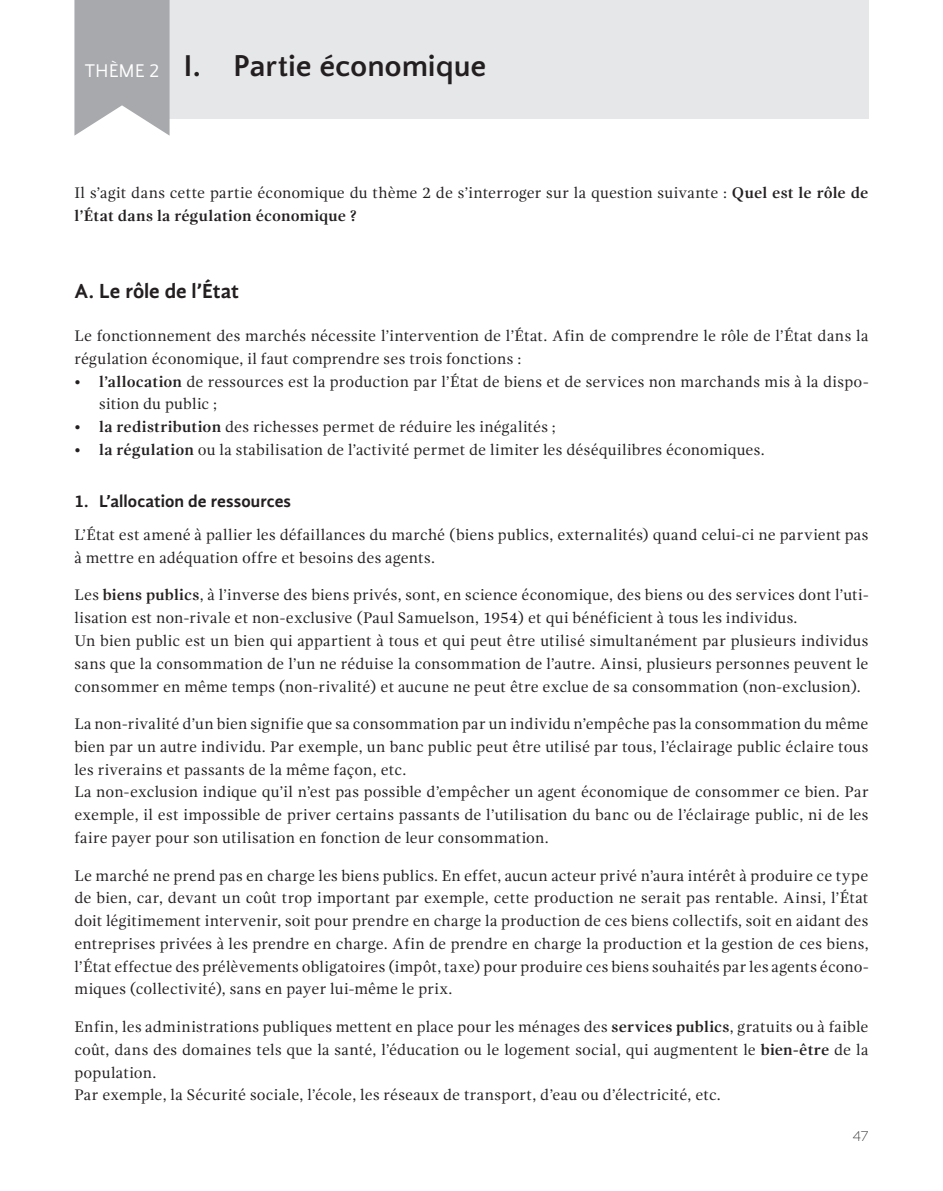
<style>
.page{position:relative;width:943px;height:1191px;background:#fff}
.page>*{position:absolute;margin:0;border:0;box-sizing:border-box;transform-origin:0 0}
.t1{font:700 31.5px "Quattrocento Sans";letter-spacing:-.005em;color:#231f20}
.t2{font:700 21px "Gandhi Sans";letter-spacing:-.005em;color:#231f20}
.t3{font:700 17.5px "Gandhi Sans";letter-spacing:.005em;color:#231f20}
.t4{font:15.75px/22.8px "Gandhi Serif";letter-spacing:.01em;color:#231f20}
.t5{font:300 14px "Novecentowide";color:#231f20}
.s1{font-weight:400;font-size:19.25px;color:#fff}
.s2{font-weight:700}
</style>
<div class="page">
<div style="left:169px;top:0;width:700px;height:119px;background:#e6e7e9"></div>
<svg style="left:74px;top:0;width:95px;height:136px;background:#b2b3b6"></svg>
<h1 class="t1" style="left:85px;top:53px;width:403px"><span class="s1">THÈME 2</span> I. Partie économique</h1>
<p class="t4" style="left:74px;top:183px;width:795px">Il s’agit dans cette partie économique du thème 2 de s’interroger sur la question suivante : <span class="s2">Quel est le rôle de l’État dans la régulation économique ?</span></p>
<h2 class="t2" style="left:74px;top:284px;width:166px">A. Le rôle de l’État</h2>
<p class="t4" style="left:74px;top:326px;width:795px">Le fonctionnement des marchés nécessite l’intervention de l’État. Afin de comprendre le rôle de l’État dans la régulation économique, il faut comprendre ses trois fonctions :</p>
<p class="t4" style="left:99px;top:371px;width:770px;text-indent:-25px">• <span class="s2">l’allocation</span> de ressources est la production par l’État de biens et de services non marchands mis à la dispo&shy;sition du public ;</p>
<p class="t4" style="left:74px;top:417px;width:483px">• <span class="s2">la redistribution</span> des richesses permet de réduire les inégalités ;</p>
<p class="t4" style="left:74px;top:440px;width:691px">• <span class="s2">la régulation</span> ou la stabilisation de l’activité permet de limiter les déséquilibres économiques.</p>
<p class="t3" style="left:74px;top:495px;width:218px">1. L’allocation de ressources</p>
<p class="t4" style="left:74px;top:525px;width:795px">L’État est amené à pallier les défaillances du marché (biens publics, externalités) quand celui-ci ne parvient pas à mettre en adéquation offre et besoins des agents.</p>
<p class="t4" style="left:74px;top:585px;width:795px">Les <span class="s2">biens publics</span>, à l’inverse des biens privés, sont, en science économique, des biens ou des services dont l’uti&shy;lisation est non-rivale et non-exclusive (Paul Samuelson, 1954) et qui bénéficient à tous les individus.<br>Un bien public est un bien qui appartient à tous et qui peut être utilisé simultanément par plusieurs individus sans que la consommation de l’un ne réduise la consommation de l’autre. Ainsi, plusieurs personnes peuvent le consommer en même temps (non-rivalité) et aucune ne peut être exclue de sa consommation (non-exclusion).</p>
<p class="t4" style="left:74px;top:714px;width:795px">La non-rivalité d’un bien signifie que sa consommation par un individu n’empêche pas la consommation du même bien par un autre individu. Par exemple, un banc public peut être utilisé par tous, l’éclairage public éclaire tous les riverains et passants de la même façon, etc.<br>La non-exclusion indique qu’il n’est pas possible d’empêcher un agent économique de consommer ce bien. Par exemple, il est impossible de priver certains passants de l’utilisation du banc ou de l’éclairage public, ni de les faire payer pour son utilisation en fonction de leur consommation.</p>
<p class="t4" style="left:74px;top:865px;width:795px;text-align:justify">Le marché ne prend pas en charge les biens publics. En effet, aucun acteur privé n’aura intérêt à produire ce type de bien, car, devant un coût trop important par exemple, cette production ne serait pas rentable. Ainsi, l’État doit légitimement intervenir, soit pour prendre en charge la production de ces biens collectifs, soit en aidant des entreprises privées à les prendre en charge. Afin de prendre en charge la production et la gestion de ces biens, l’État effectue des prélèvements obligatoires (impôt, taxe) pour produire ces biens souhaités par les agents écono&shy;miques (collectivité), sans en payer lui-même le prix.</p>
<p class="t4" style="left:74px;top:1017px;width:795px">Enfin, les administrations publiques mettent en place pour les ménages des <span class="s2">services publics</span>, gratuits ou à faible coût, dans des domaines tels que la santé, l’éducation ou le logement social, qui augmentent le <span class="s2">bien-être</span> de la population.<br>Par exemple, la Sécurité sociale, l’école, les réseaux de transport, d’eau ou d’électricité, etc.</p>
<p class="t5" style="left:852px;top:1128px;width:17px">47</p>
</div>
